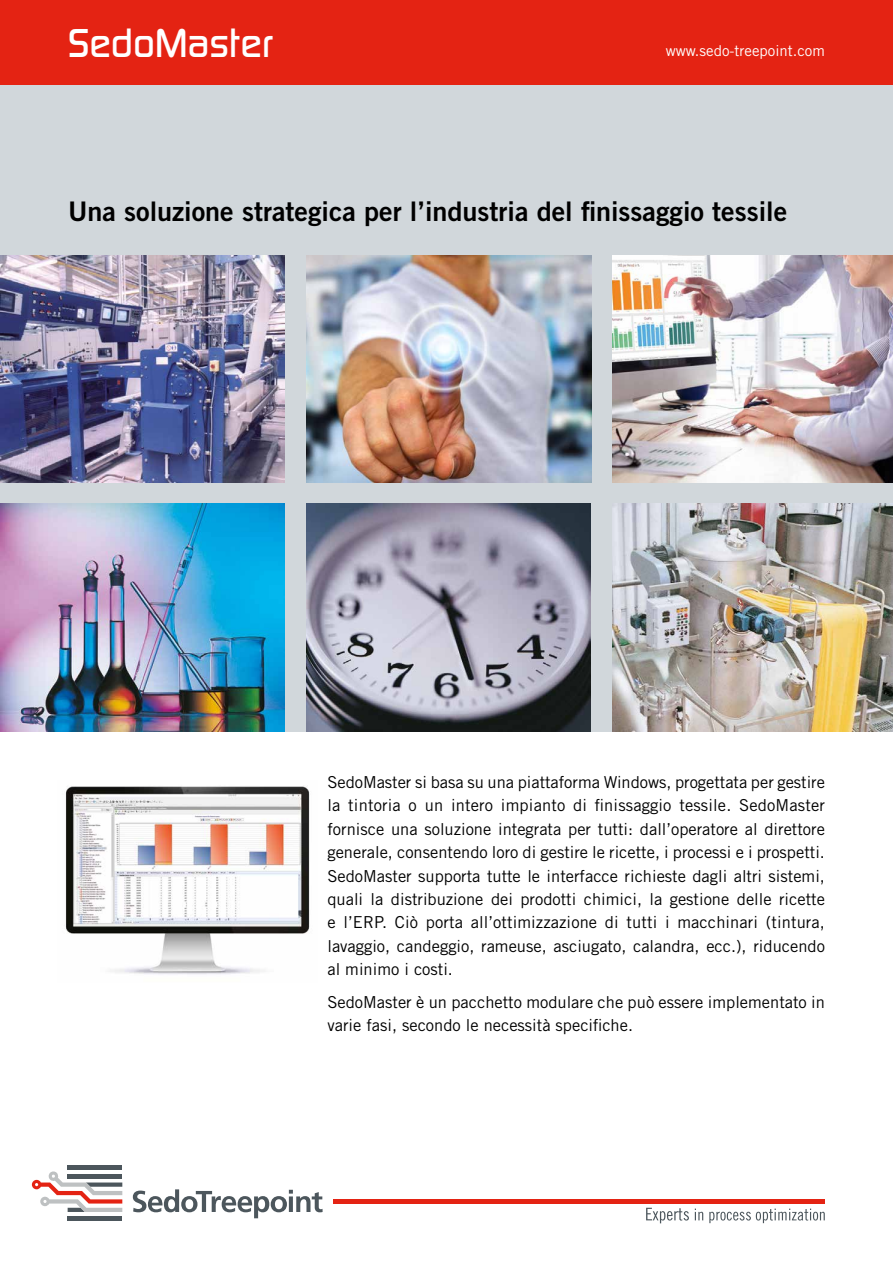
<style>
.page{position:relative;width:893px;height:1263px;background:#fff}
.page>*{position:absolute;margin:0;border:0;box-sizing:border-box;transform-origin:0 0}
.t1{font:500 42px "Digital Sans EF";letter-spacing:.005em;color:#fff}
.t2{font:27px "Trade Gothic LT Std Bd 2";color:#000}
.t3{font:16.5px/23.4px "Trade Gothic LT Std";color:#000;text-align:justify}
.t4{font:15px "Trade Gothic LT Std";color:#fff}
</style>
<div class="page">
<hr style="left:68px;top:1216px;width:54px;height:4px;background:#4c565c">
<hr style="left:68px;top:1166px;width:54px;height:4px;background:#4c565c">
<hr style="left:333px;top:1199px;width:492px;height:4px;background:#e42313">
<svg style="left:32px;top:1171px;width:90px;height:41px"></svg>
<svg style="left:133px;top:1189px;width:190px;height:29px"></svg>
<svg style="left:646px;top:1208px;width:43px;height:15px"></svg>
<svg style="left:695px;top:1208px;width:8px;height:12px"></svg>
<svg style="left:709px;top:1208px;width:116px;height:15px"></svg>
<div style="left:0;top:85px;width:893px;height:170px;background:#d1d7db"></div>
<div style="left:0;top:255px;width:893px;height:476px;background:#d1d7db"></div>
<div style="left:0;top:0;width:893px;height:85px;background:#e42313"></div>
<img style="left:306px;top:504px;width:285px;height:227px">
<img style="left:0;top:255px;width:285px;height:228px">
<img style="left:0;top:504px;width:285px;height:227px">
<img style="left:612px;top:504px;width:281px;height:227px">
<img style="left:306px;top:255px;width:285px;height:228px">
<img style="left:612px;top:255px;width:281px;height:228px">
<img style="left:65px;top:786px;width:245px;height:189px">
<h1 class="t1" style="left:68px;top:18px;width:206px">SedoMaster</h1>
<p class="t4" style="left:666px;top:42px;width:161px">www.sedo-treepoint.com</p>
<h2 class="t2" style="left:68px;top:194px;width:721px">Una soluzione strategica per l’industria del finissaggio tessile</h2>
<p class="t3" style="left:327px;top:770px;width:499px">SedoMaster si basa su una piattaforma Windows, progettata per gestire la tintoria o un intero impianto di finissaggio tessile. SedoMaster fornisce una soluzione integrata per tutti: dall’operatore al direttore generale, consentendo loro di gestire le ricette, i processi e i prospetti.<br>SedoMaster supporta tutte le interfacce richieste dagli altri sistemi, quali la distribuzione dei prodotti chimici, la gestione delle ricette e l’ERP. Ciò porta all’ottimizzazione di tutti i macchinari (tintura, lavaggio, candeggio, rameuse, asciugato, calandra, ecc.), riducendo al minimo i costi.</p>
<p class="t3" style="left:327px;top:990px;width:499px">SedoMaster è un pacchetto modulare che può essere implementato in varie fasi, secondo le necessità specifiche.</p>
</div>
